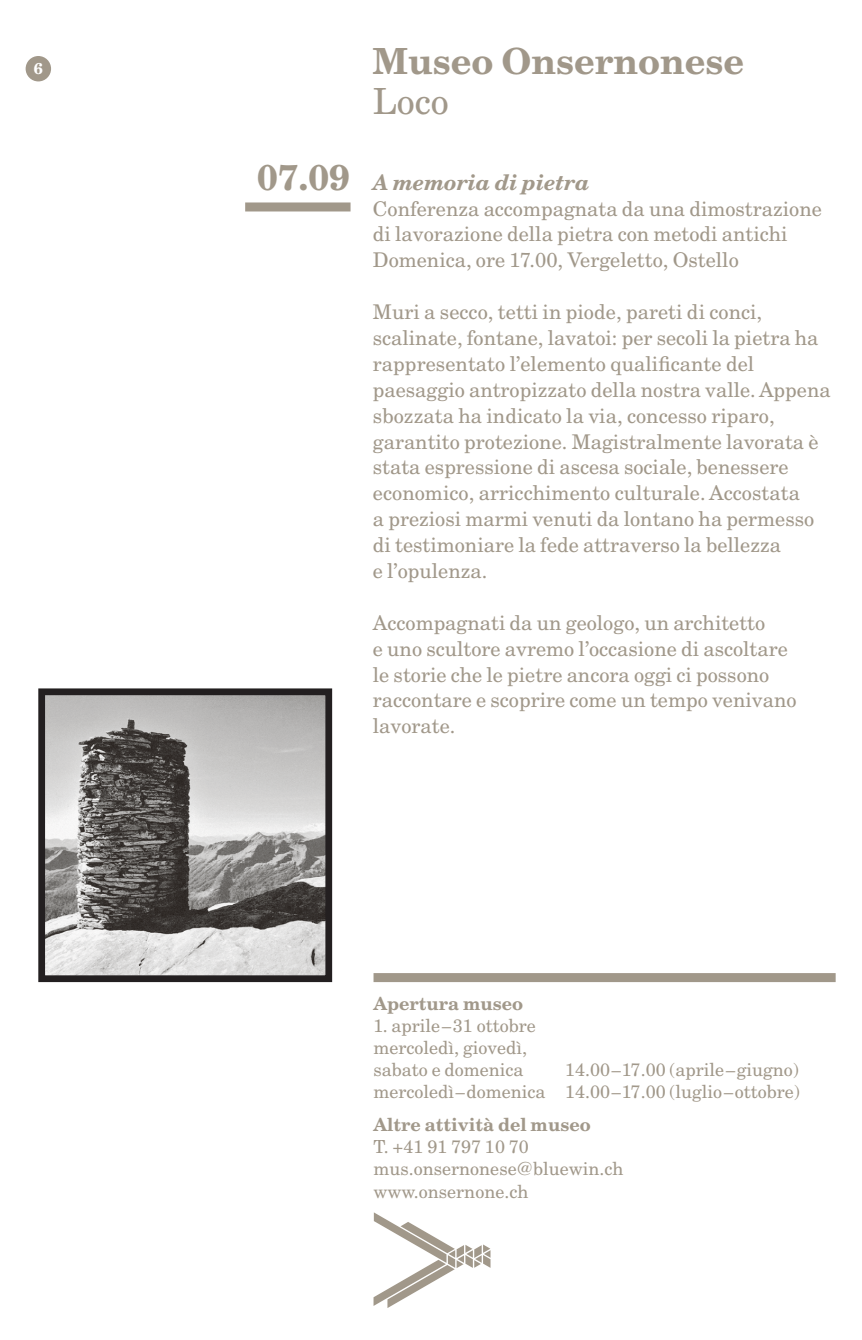
<style>
.page{position:relative;width:862px;height:1340px;background:#fff}
.page>*{position:absolute;margin:0;border:0;box-sizing:border-box;transform-origin:0 0}
.t1{font:700 36px "New Century Schlbk";color:#a1988a}
.t2{font:36px "New Century Schlbk";color:#a1988a}
.t3{font:italic 700 21.38px "New Century Schlbk";color:#a1988a}
.t4{font:20.25px/25.9px "New Century Schlbk";color:#a1988a}
.t5{font:18px/22.1px "New Century Schlbk";color:#a1988a}
.t6{font:700 18px "New Century Schlbk";color:#a1988a}
.t7{font:700 15.75px "New Century Schlbk";color:#fff}
.s1{font-style:normal;font-size:36px}
</style>
<div class="page">
<div style="left:373px;top:973px;width:462px;height:9px;background:#a1988a"></div>
<img style="left:46px;top:696px;width:278px;height:278px">
<div style="left:38px;top:688px;width:294px;height:294px;border:7px solid #231f20"></div>
<div style="left:245px;top:202px;width:105px;height:9px;background:#a1988a"></div>
<svg style="left:373px;top:1212px;width:117px;height:95px"></svg>
<div style="left:26px;top:56px;width:25px;height:25px;background:#a1988a;border-radius:50%"></div>
<p class="t7" style="left:34px;top:62px;width:11px">6</p>
<h1 class="t1" style="left:372px;top:47px;width:373px">Museo Onsernonese</h1>
<h1 class="t2" style="left:372px;top:88px;width:77px">Loco</h1>
<p class="t3" style="left:257px;top:174px;width:334px"><span class="s1">07.09</span> A memoria di pietra</p>
<p class="t4" style="left:372px;top:197px;width:450px">Conferenza accompagnata da una dimostrazione di lavorazione della pietra con metodi antichi<br>Domenica, ore 17.00, Vergeletto, Ostello</p>
<p class="t4" style="left:372px;top:301px;width:459px">Muri a secco, tetti in piode, pareti di conci, scalinate, fontane, lavatoi: per secoli la pietra ha rappresentato l’elemento qualificante del paesaggio antropizzato della nostra valle. Appena sbozzata ha indicato la via, concesso riparo, garantito protezione. Magistralmente lavorata è stata espressione di ascesa sociale, benessere economico, arricchimento culturale. Accostata<br>a preziosi marmi venuti da lontano ha permesso di testimoniare la fede attraverso la bellezza<br>e l’opulenza.</p>
<p class="t4" style="left:372px;top:611px;width:425px">Accompagnati da un geologo, un architetto<br>e uno scultore avremo l’occasione di ascoltare le storie che le pietre ancora oggi ci possono raccontare e scoprire come un tempo venivano lavorate.</p>
<p class="t6" style="left:373px;top:996px;width:151px">Apertura museo</p>
<p class="t5" style="left:373px;top:1016px;width:164px">1. aprile–31 ottobre mercoledì, giovedì, sabato e domenica</p>
<p class="t5" style="left:373px;top:1060px;width:427px;text-align:right">14.00–17.00 (aprile–giugno)<br>mercoledì–domenica 14.00–17.00 (luglio–ottobre)</p>
<p class="t6" style="left:373px;top:1118px;width:218px">Altre attività del museo</p>
<p class="t5" style="left:373px;top:1137px;width:251px">T. +41 91 797 10 70 mus.onsernonese@bluewin.ch www.onsernone.ch</p>
</div>
